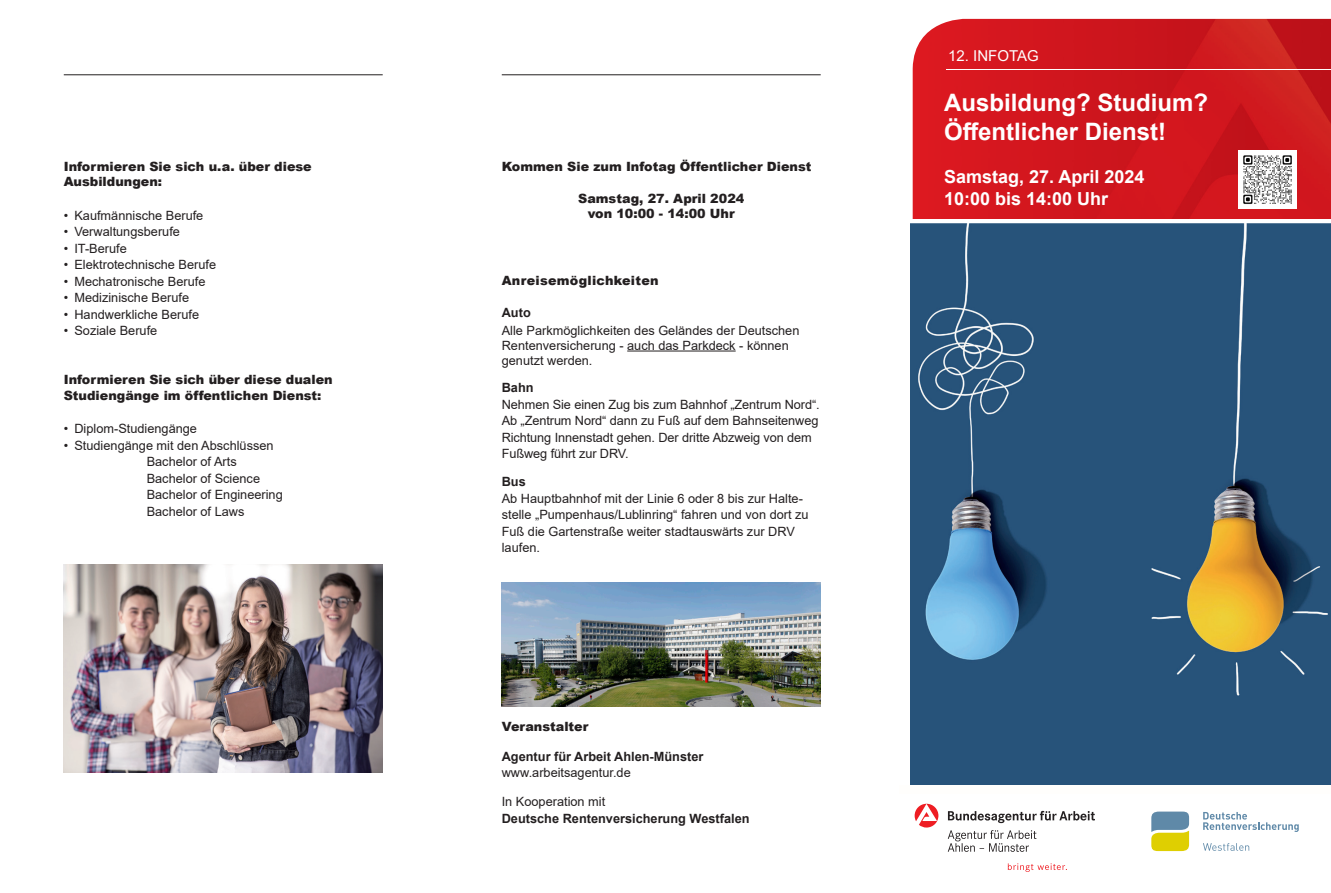
<style>
.page{position:relative;width:1331px;height:893px;background:#fff}
.page>*{position:absolute;margin:0;border:0;box-sizing:border-box;transform-origin:0 0}
.t1{font:700 24px "Arial";color:#fff}
.t2{font:700 18px/21.6px "Arial";color:#fff}
.t3{font:15px "Arial";color:#fff}
.body_8_5pt_Abstand_nach{font:12.75px/16.5px "Arial";color:#231f20}
.body_Einzug{font:12.75px "Arial";color:#231f20}
.Überschrift_8_5pt_black{font:900 12.75px/15.3px "Arial";color:#231f20}
.body_8_5pt_Abstand_nach-2{font:700 12.75px/16.5px "Arial";color:#231f20}
.body_bold_ohne_Abstand_nach{font:700 12.75px "Arial";color:#231f20}
.Überschrift_8_5pt_black-2{font:900 12.75px "Arial";letter-spacing:.02em;color:#231f20}
.s1{font-weight:400}
</style>
<div class="page">
<hr style="left:64px;top:74px;width:319px;height:1px;background:#231f20">
<hr style="left:502px;top:74px;width:319px;height:1px;background:#231f20">
<hr style="left:627px;top:351px;width:109px;height:1px;background:#231f20">
<img style="left:913px;top:19px;width:418px;height:766px">
<svg style="left:948px;top:830px;width:88px;height:22px"></svg>
<svg style="left:948px;top:811px;width:147px;height:12px"></svg>
<svg style="left:915px;top:804px;width:23px;height:23px"></svg>
<svg style="left:1008px;top:863px;width:59px;height:9px"></svg>
<hr style="left:947px;top:69px;width:384px;height:1px;background:#fffefc">
<img style="left:910px;top:223px;width:421px;height:561px">
<svg style="left:1151px;top:812px;width:38px;height:39px"></svg>
<svg style="left:1203px;top:812px;width:96px;height:20px"></svg>
<svg style="left:1203px;top:843px;width:46px;height:8px"></svg>
<img style="left:64px;top:564px;width:319px;height:209px">
<hr style="left:908px;top:219px;width:423px;height:4px;background:#fff">
<img style="left:502px;top:583px;width:318px;height:123px">
<img style="left:1238px;top:151px;width:58px;height:58px">
<p class="Überschrift_8_5pt_black" style="left:64px;top:158px;width:250px">Informieren Sie sich u.a. über diese<br>Ausbildungen:</p>
<p class="body_Einzug" style="left:64px;top:206px;width:141px">• Kaufmännische Berufe</p>
<p class="body_Einzug" style="left:64px;top:223px;width:118px">• Verwaltungsberufe</p>
<p class="body_Einzug" style="left:64px;top:239px;width:65px">• IT-Berufe</p>
<p class="body_Einzug" style="left:64px;top:256px;width:154px">• Elektrotechnische Berufe</p>
<p class="body_Einzug" style="left:64px;top:272px;width:143px">• Mechatronische Berufe</p>
<p class="body_Einzug" style="left:64px;top:289px;width:127px">• Medizinische Berufe</p>
<p class="body_Einzug" style="left:64px;top:305px;width:137px">• Handwerkliche Berufe</p>
<p class="body_Einzug" style="left:64px;top:322px;width:95px">• Soziale Berufe</p>
<p class="Überschrift_8_5pt_black" style="left:64px;top:372px;width:270px">Informieren Sie sich über diese dualen<br>Studiengänge im öffentlichen Dienst:</p>
<p class="body_Einzug" style="left:64px;top:420px;width:135px">• Diplom-Studiengänge</p>
<p class="body_Einzug" style="left:64px;top:436px;width:211px">• Studiengänge mit den Abschlüssen</p>
<p class="body_Einzug" style="left:147px;top:453px;width:92px">Bachelor of Arts</p>
<p class="body_Einzug" style="left:147px;top:469px;width:115px">Bachelor of Science</p>
<p class="body_Einzug" style="left:147px;top:486px;width:138px">Bachelor of Engineering</p>
<p class="body_Einzug" style="left:147px;top:502px;width:99px">Bachelor of Laws</p>
<p class="Überschrift_8_5pt_black" style="left:502px;top:158px;width:311px">Kommen Sie zum Infotag Öffentlicher Dienst</p>
<p class="Überschrift_8_5pt_black" style="left:578px;top:190px;width:168px;text-align:center">Samstag, 27. April 2024 von 10:00 - 14:00 Uhr</p>
<p class="Überschrift_8_5pt_black-2" style="left:502px;top:271px;width:158px">Anreisemöglichkeiten</p>
<p class="body_bold_ohne_Abstand_nach" style="left:502px;top:303px;width:31px">Auto</p>
<p class="body_8_5pt_Abstand_nach" style="left:502px;top:323px;width:299px;line-height:15px">Alle Parkmöglichkeiten des Geländes der Deutschen<br>Rentenversicherung - auch das Parkdeck - können genutzt werden.</p>
<p class="body_bold_ohne_Abstand_nach" style="left:502px;top:379px;width:33px">Bahn</p>
<p class="body_8_5pt_Abstand_nach" style="left:502px;top:396px;width:319px">Nehmen Sie einen Zug bis zum Bahnhof „Zentrum Nord“.<br>Ab „Zentrum Nord“ dann zu Fuß auf dem Bahnseitenweg Richtung Innenstadt gehen. Der dritte Abzweig von dem Fußweg führt zur DRV.</p>
<p class="body_bold_ohne_Abstand_nach" style="left:502px;top:473px;width:26px">Bus</p>
<p class="body_8_5pt_Abstand_nach" style="left:502px;top:490px;width:308px">Ab Hauptbahnhof mit der Linie 6 oder 8 bis zur Halte&shy;stelle „Pumpenhaus/Lublinring“ fahren und von dort zu Fuß die Gartenstraße weiter stadtauswärts zur DRV laufen.</p>
<p class="Überschrift_8_5pt_black" style="left:502px;top:719px;width:88px">Veranstalter</p>
<p class="body_bold_ohne_Abstand_nach" style="left:502px;top:747px;width:203px">Agentur für Arbeit Ahlen-Münster</p>
<p class="body_8_5pt_Abstand_nach" style="left:502px;top:764px;width:130px">www.arbeitsagentur.de</p>
<p class="body_8_5pt_Abstand_nach-2" style="left:502px;top:794px;width:249px"><span class="s1">In Kooperation mit<br></span>Deutsche Rentenversicherung Westfalen</p>
<p class="t3" style="left:948px;top:45px;width:92px">12. INFOTAG</p>
<p class="t1" style="left:944px;top:86px;width:265px">Ausbildung? Studium?</p>
<p class="t1" style="left:944px;top:114px;width:224px">Öffentlicher Dienst!</p>
<p class="t2" style="left:944px;top:166px;width:202px">Samstag, 27. April 2024<br>10:00 bis 14:00 Uhr</p>
</div>
